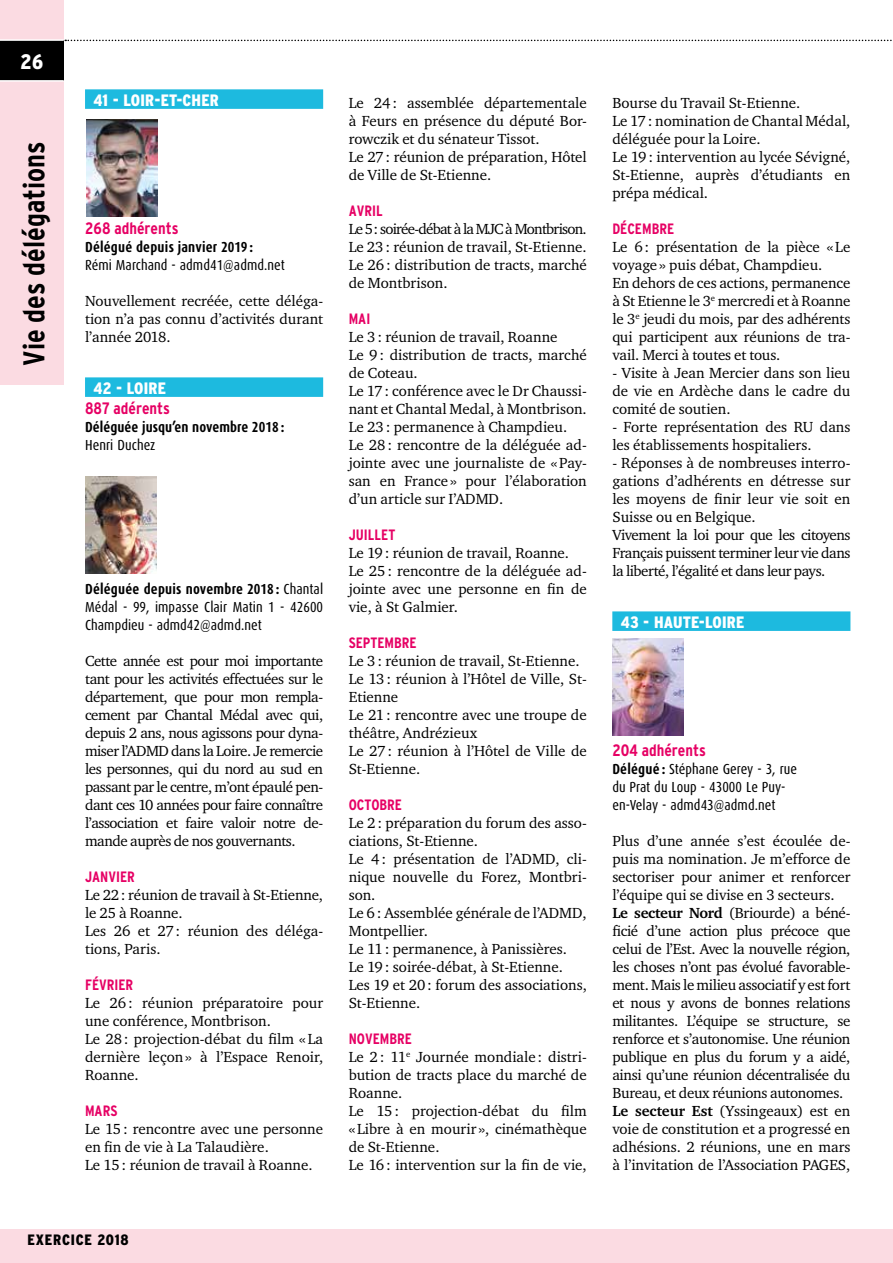
<style>
.page{position:relative;width:893px;height:1263px;background:#fff}
.page>*{position:absolute;margin:0;border:0;box-sizing:border-box;transform-origin:0 0}
.t1{font:700 condensed 30px "Interstate";color:#000}
.t2{font:900 condensed 21px "Interstate";color:#fff}
.t3{font:900 condensed 16.5px "Interstate";letter-spacing:.01em;color:#fff}
.t4{font:700 condensed 16.5px "Interstate";color:#e60064}
.t5{font:15px/18px "Charter ITC";color:#000}
.t6{font:15px/18px "Charter ITC";letter-spacing:-.02em;color:#000}
.t7{font:700 condensed 15px "Interstate";color:#e60064}
.t8{font:900 condensed 15px "Interstate";letter-spacing:.05em;color:#000}
.t9{font:14.55px/18px "Dax Condensed";letter-spacing:.005em;color:#000;text-align:justify}
.t10{font:700 14.55px "Dax Condensed";letter-spacing:.005em;color:#000}
.s1{font-weight:700}
</style>
<div class="page">
<div style="left:0;top:0;width:64px;height:385px;background:#fbdbe2"></div>
<div style="left:0;top:1229px;width:893px;height:34px;background:#fbdbe2"></div>
<svg style="left:65px;top:40px;width:827px;height:1px"></svg>
<div style="left:0;top:40px;width:64px;height:41px;background:#000"></div>
<hr style="left:0;top:80px;width:64px;height:2px;background:#fff">
<hr style="left:0;top:39px;width:64px;height:2px;background:#fff">
<div style="left:85px;top:89px;width:238px;height:20px;background:#1dbadf"></div>
<div style="left:85px;top:377px;width:238px;height:20px;background:#1dbadf"></div>
<img style="left:85px;top:476px;width:71px;height:97px">
<div style="left:612px;top:611px;width:238px;height:20px;background:#1dbadf"></div>
<img style="left:612px;top:638px;width:72px;height:97px">
<img style="left:86px;top:119px;width:71px;height:97px">
<h2 class="t2" style="left:21px;top:50px;width:24px">26</h2>
<h1 class="t1" style="left:17px;top:366px;width:226px;rotate:-90deg">Vie des délégations</h1>
<p class="t3" style="left:94px;top:91px;width:127px">41 - LOIR-ET-CHER</p>
<p class="t4" style="left:85px;top:219px;width:95px">268 adhérents</p>
<p class="t10" style="left:85px;top:239px;width:170px">Délégué depuis janvier 2019 :</p>
<p class="t9" style="left:85px;top:256px;width:201px">Rémi Marchand - admd41@admd.net</p>
<p class="t5" style="left:85px;top:292px;width:240px;text-align:justify">Nouvellement recréée, cette déléga&shy;tion n’a pas connu d’activités durant l’année 2018.</p>
<p class="t3" style="left:94px;top:379px;width:74px">42 - LOIRE</p>
<p class="t4" style="left:85px;top:399px;width:86px">887 adérents</p>
<p class="t10" style="left:85px;top:419px;width:201px">Déléguée jusqu’en novembre 2018 :</p>
<p class="t9" style="left:85px;top:436px;width:72px">Henri Duchez</p>
<p class="t9" style="left:85px;top:580px;width:240px"><span class="s1">Déléguée depuis novembre 2018 :</span> Chantal Médal - 99, impasse Clair Matin 1 - 42600<br>Champdieu - admd42@admd.net</p>
<p class="t5" style="left:85px;top:652px;width:240px;text-align:justify">Cette année est pour moi importante tant pour les activités effectuées sur le département, que pour mon rempla&shy;cement par Chantal Médal avec qui, depuis 2 ans, nous agissons pour dyna&shy;miser l’ADMD dans la Loire. Je remercie les personnes, qui du nord au sud en passant par le centre, m’ont épaulé pen&shy;dant ces 10 années pour faire connaître l’association et faire valoir notre de&shy;mande auprès de nos gouvernants.</p>
<p class="t7" style="left:85px;top:868px;width:51px">JANVIER</p>
<p class="t5" style="left:85px;top:886px;width:240px">Le 22: réunion de travail à St-Etienne, le 25 à Roanne.<br>Les 26 et 27: réunion des déléga&shy;tions, Paris.</p>
<p class="t7" style="left:85px;top:976px;width:50px">FÉVRIER</p>
<p class="t5" style="left:85px;top:994px;width:240px">Le 26: réunion préparatoire pour une conférence, Montbrison.<br>Le 28: projection-débat du film «La dernière leçon» à l’Espace Renoir,<br>Roanne.</p>
<p class="t7" style="left:85px;top:1102px;width:34px">MARS</p>
<p class="t5" style="left:85px;top:1120px;width:240px">Le 15: rencontre avec une personne en fin de vie à La Talaudière.<br>Le 15: réunion de travail à Roanne.</p>
<p class="t5" style="left:349px;top:94px;width:240px">Le 24: assemblée départementale à Feurs en présence du député Bor&shy;rowczik et du sénateur Tissot.<br>Le 27: réunion de préparation, Hôtel de Ville de St-Etienne.</p>
<p class="t7" style="left:349px;top:202px;width:35px">AVRIL</p>
<p class="t5" style="left:349px;top:220px;width:240px;text-align:justify">Le 5: soirée-débat à la MJC à Montbrison.<br>Le 23: réunion de travail, St-Etienne.<br>Le 26: distribution de tracts, marché de Montbrison.</p>
<p class="t7" style="left:349px;top:310px;width:23px">MAI</p>
<p class="t5" style="left:349px;top:328px;width:240px">Le 3: réunion de travail, Roanne<br>Le 9: distribution de tracts, marché de Coteau.<br>Le 17: conférence avec le Dr Chaussi&shy;nant et Chantal Medal, à Montbrison.<br>Le 23: permanence à Champdieu.<br>Le 28: rencontre de la déléguée ad&shy;jointe avec une journaliste de «Pay&shy;san en France » pour l’élaboration d’un article sur I’ADMD.</p>
<p class="t7" style="left:349px;top:526px;width:48px">JUILLET</p>
<p class="t5" style="left:349px;top:544px;width:240px">Le 19: réunion de travail, Roanne.<br>Le 25: rencontre de la déléguée ad&shy;jointe avec une personne en fin de vie, à St Galmier.</p>
<p class="t7" style="left:349px;top:634px;width:69px">SEPTEMBRE</p>
<p class="t5" style="left:349px;top:652px;width:240px">Le 3: réunion de travail, St-Etienne.<br>Le 13: réunion à l’Hôtel de Ville, St-<br>Etienne<br>Le 21: rencontre avec une troupe de théâtre, Andrézieux<br>Le 27: réunion à l’Hôtel de Ville de<br>St-Etienne.</p>
<p class="t7" style="left:349px;top:796px;width:55px">OCTOBRE</p>
<p class="t5" style="left:349px;top:814px;width:240px">Le 2: préparation du forum des asso&shy;ciations, St-Etienne.<br>Le 4: présentation de l’ADMD, cli&shy;nique nouvelle du Forez, Montbri&shy;son.<br>Le 6: Assemblée générale de l’ADMD,<br>Montpellier.<br>Le 11: permanence, à Panissières.<br>Le 19: soirée-débat, à St-Etienne.<br>Les 19 et 20: forum des associations,<br>St-Etienne.</p>
<p class="t7" style="left:349px;top:1030px;width:65px">NOVEMBRE</p>
<p class="t5" style="left:349px;top:1048px;width:240px">Le 2: 11<sup>e</sup> Journée mondiale : distri&shy;bution de tracts place du marché de<br>Roanne.<br>Le 15: projection-débat du film «Libre à en mourir », cinémathèque de St-Etienne.<br>Le 16: intervention sur la fin de vie,</p>
<p class="t8" style="left:28px;top:1232px;width:102px">EXERCICE 2018</p>
<p class="t5" style="left:612px;top:94px;width:240px">Bourse du Travail St-Etienne.<br>Le 17: nomination de Chantal Médal, déléguée pour la Loire.<br>Le 19: intervention au lycée Sévigné,<br>St-Etienne, auprès d’étudiants en prépa médical.</p>
<p class="t7" style="left:612px;top:220px;width:63px">DÉCEMBRE</p>
<p class="t5" style="left:612px;top:238px;width:240px">Le 6: présentation de la pièce «Le voyage » puis débat, Champdieu.<br>En dehors de ces actions, permanence à St Etienne le 3<sup>e</sup> mercredi et à Roanne le 3<sup>e</sup> jeudi du mois, par des adhérents qui participent aux réunions de tra&shy;vail. Merci à toutes et tous.</p>
<p class="t5" style="left:612px;top:364px;width:240px;text-align:justify">- Visite à Jean Mercier dans son lieu de vie en Ardèche dans le cadre du comité de soutien.</p>
<p class="t5" style="left:612px;top:418px;width:240px">- Forte représentation des RU dans les établissements hospitaliers.</p>
<p class="t5" style="left:612px;top:454px;width:240px">- Réponses à de nombreuses interro&shy;gations d’adhérents en détresse sur les moyens de finir leur vie soit en Suisse ou en Belgique.<br>Vivement la loi pour que les citoyens Français puissent terminer leur vie dans la liberté, l’égalité et dans leur pays.</p>
<p class="t3" style="left:621px;top:613px;width:125px">43 - HAUTE-LOIRE</p>
<p class="t4" style="left:612px;top:741px;width:95px">204 adhérents</p>
<p class="t9" style="left:612px;top:760px;width:186px;text-align:left"><span class="s1">Délégué :</span> Stéphane Gerey - 3, rue du Prat du Loup - 43000 Le Puy&shy;en-Velay - admd43@admd.net</p>
<p class="t6" style="left:612px;top:832px;width:240px">Plus d’une année s’est écoulée de&shy;puis ma nomination. Je m’efforce de sectoriser pour animer et renforcer l’équipe qui se divise en 3 secteurs.<br><span class="s1">Le secteur Nord</span> (Briourde) a béné&shy;ficié d’une action plus précoce que celui de l’Est. Avec la nouvelle région, les choses n’ont pas évolué favorable&shy;ment. Mais le milieu associatif y est fort et nous y avons de bonnes relations militantes. L’équipe se structure, se renforce et s’autonomise. Une réunion publique en plus du forum y a aidé, ainsi qu’une réunion décentralisée du Bureau, et deux réunions autonomes.<br><span class="s1">Le secteur Est</span> (Yssingeaux) est en voie de constitution et a progressé en adhésions. 2 réunions, une en mars à l’invitation de l’Association PAGES,</p>
</div>
